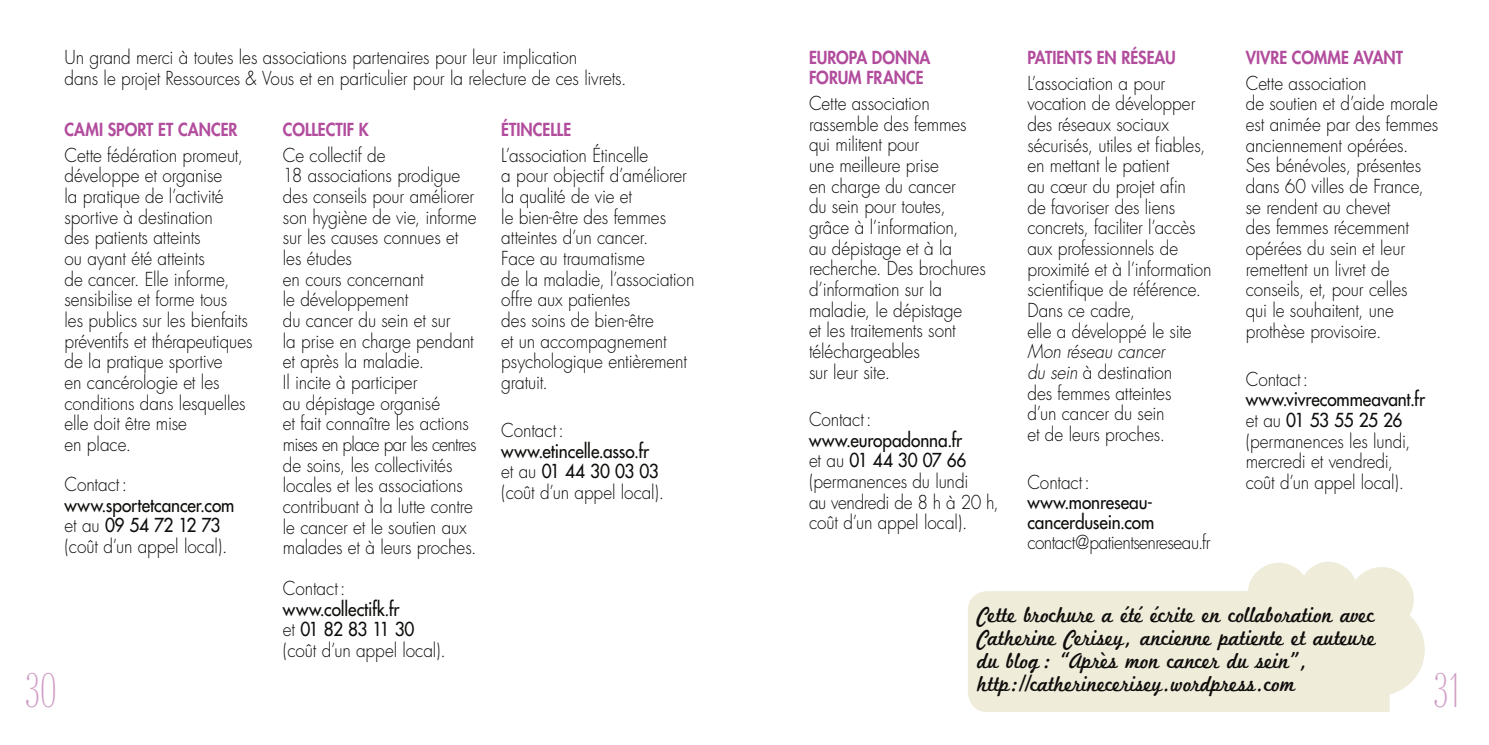
<style>
.page{position:relative;width:1489px;height:745px;background:#fff}
.page>*{position:absolute;margin:0;border:0;box-sizing:border-box;transform-origin:0 0}
.t1{font:52.5px "Kursivschrift Steh Har";color:#d09ec7;scale:.7 1}
.t2{font:22.75px/22.8px "Marketing Script";color:#0e0d0b;scale:.92 1}
.t3{font:300 18.72px/20.7px "Futura";letter-spacing:-.01em;color:#0e0d0b;scale:.92 1}
.t4{font:18.72px/20.7px "Futura";letter-spacing:-.005em;color:#0e0d0b;scale:.92 1}
.t5{font:300 18.72px "Futura";letter-spacing:-.03em;color:#0e0d0b;scale:.92 1}
.t6{font:800 17.5px/20.7px "Futura";color:#b24c9d;scale:.92 1}
.s1{font-style:italic}
.s2{font-weight:300}
.s3{font-weight:400}
</style>
<div class="page">
<div style="left:1247px;top:562px;width:62px;height:62px;background:#efecda;border-radius:50%"></div>
<div style="left:1299px;top:561px;width:57px;height:57px;background:#efecda;border-radius:50%"></div>
<div style="left:1348px;top:566px;width:65px;height:65px;background:#efecda;border-radius:50%"></div>
<div style="left:1332px;top:603px;width:92px;height:92px;background:#efecda;border-radius:50%"></div>
<div style="left:968px;top:590px;width:421px;height:121px;background:#efecda"></div>
<p class="t6" style="left:1027px;top:48px;width:163px">PATIENTS EN RÉSEAU</p>
<p class="t3" style="left:1027px;top:74px;width:202px">L’association a pour vocation de développer des réseaux sociaux sécurisés, utiles et fiables, en mettant le patient<br>au cœur du projet afin<br>de favoriser des liens concrets, faciliter l’accès aux professionnels de proximité et à l’information scientifique de référence.<br>Dans ce cadre,<br>elle a développé le site</p>
<p class="t3" style="left:1027px;top:342px;width:159px"><span class="s1">Mon réseau cancer du sein</span> à destination des femmes atteintes d’un cancer du sein et de leurs proches.</p>
<p class="t3" style="left:1027px;top:473px;width:69px">Contact :</p>
<p class="t4" style="left:1027px;top:493px;width:139px;line-height:20.1px">www.monreseau&shy;cancerdusein.com</p>
<p class="t5" style="left:1027px;top:533px;width:201px">contact@patientsenreseau.fr</p>
<p class="t3" style="left:64px;top:48px;width:612px">Un grand merci à toutes les associations partenaires pour leur implication<br>dans le projet Ressources &amp; Vous et en particulier pour la relecture de ces livrets.</p>
<p class="t6" style="left:64px;top:120px;width:190px">CAMI SPORT ET CANCER</p>
<p class="t3" style="left:64px;top:146px;width:206px">Cette fédération promeut, développe et organise<br>la pratique de l’activité sportive à destination<br>des patients atteints<br>ou ayant été atteints<br>de cancer. Elle informe, sensibilise et forme tous<br>les publics sur les bienfaits préventifs et thérapeutiques de la pratique sportive<br>en cancérologie et les conditions dans lesquelles elle doit être mise<br>en place.</p>
<p class="t3" style="left:64px;top:475px;width:69px">Contact :</p>
<p class="t4" style="left:64px;top:495px;width:186px">www.sportetcancer.com <span class="s2">et au</span> 09 54 72 12 73 <span class="s2">(coût d’un appel local).</span></p>
<p class="t6" style="left:809px;top:48px;width:133px">EUROPA DONNA<br>FORUM FRANCE</p>
<p class="t3" style="left:809px;top:94px;width:194px">Cette association rassemble des femmes qui militent pour<br>une meilleure prise<br>en charge du cancer<br>du sein pour toutes, grâce à l’information,<br>au dépistage et à la recherche. Des brochures d’information sur la maladie, le dépistage<br>et les traitements sont téléchargeables<br>sur leur site.</p>
<p class="t3" style="left:809px;top:410px;width:69px">Contact :</p>
<p class="t3" style="left:809px;top:430px;width:208px"><span class="s3">www.europadonna.fr<br></span>et au <span class="s3">01 44 30 07 66 </span>(permanences du lundi<br>au vendredi de 8 h à 20 h, coût d’un appel local).</p>
<p class="t6" style="left:1245px;top:48px;width:172px">VIVRE COMME AVANT</p>
<p class="t3" style="left:1245px;top:74px;width:211px">Cette association<br>de soutien et d’aide morale est animée par des femmes anciennement opérées.<br>Ses bénévoles, présentes dans 60 villes de France, se rendent au chevet<br>des femmes récemment opérées du sein et leur remettent un livret de conseils, et, pour celles<br>qui le souhaitent, une prothèse provisoire.</p>
<p class="t3" style="left:1245px;top:369px;width:69px">Contact :</p>
<p class="t3" style="left:1245px;top:390px;width:196px"><span class="s3">www.vivrecommeavant.fr </span>et au <span class="s3">01 53 55 25 26 </span>(permanences les lundi, mercredi et vendredi, coût d’un appel local).</p>
<p class="t6" style="left:501px;top:120px;width:77px">ÉTINCELLE</p>
<p class="t3" style="left:501px;top:146px;width:211px">L’association Étincelle<br>a pour objectif d’améliorer la qualité de vie et<br>le bien-être des femmes atteintes d’un cancer.<br>Face au traumatisme<br>de la maladie, l’association offre aux patientes<br>des soins de bien-être<br>et un accompagnement psychologique entièrement gratuit.</p>
<p class="t3" style="left:501px;top:421px;width:69px">Contact :</p>
<p class="t4" style="left:501px;top:441px;width:178px">www.etincelle.asso.fr <span class="s2">et au</span> 01 44 30 03 03 <span class="s2">(coût d’un appel local).</span></p>
<p class="t6" style="left:283px;top:120px;width:95px">COLLECTIF K</p>
<p class="t3" style="left:283px;top:146px;width:212px">Ce collectif de<br>18 associations prodigue des conseils pour améliorer son hygiène de vie, informe sur les causes connues et les études<br>en cours concernant<br>le développement<br>du cancer du sein et sur<br>la prise en charge pendant et après la maladie.<br>Il incite à participer<br>au dépistage organisé<br>et fait connaître les actions mises en place par les centres de soins, les collectivités locales et les associations contribuant à la lutte contre le cancer et le soutien aux malades et à leurs proches.</p>
<p class="t3" style="left:283px;top:578px;width:69px">Contact :</p>
<p class="t4" style="left:283px;top:599px;width:178px">www.collectifk.fr<br><span class="s2">et</span> 01 82 83 11 30 <span class="s2">(coût d’un appel local).</span></p>
<p class="t2" style="left:977px;top:605px;width:434px">Cette brochure a été écrite en collaboration avec Catherine Cerisey, ancienne patiente et auteure du blog : “Après mon cancer du sein”, http://catherinecerisey.wordpress.com</p>
<h1 class="t1" style="left:25px;top:670px;width:47px">30</h1>
<h1 class="t1" style="left:1433px;top:670px;width:46px">31</h1>
</div>
